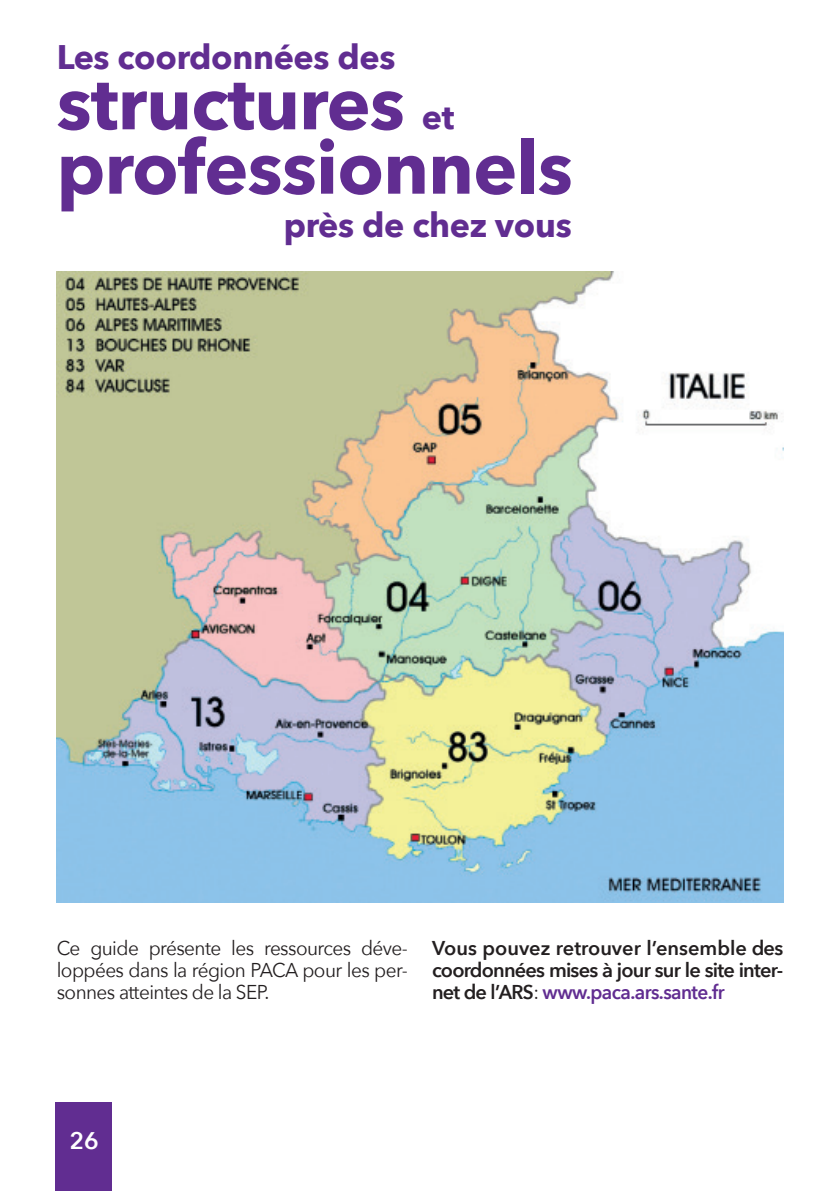
<style>
.page{position:relative;width:840px;height:1191px;background:#fff}
.page>*{position:absolute;margin:0;border:0;box-sizing:border-box;transform-origin:0 0}
.t1{font:700 74px "Avenir Next";letter-spacing:-.01em;color:#612d91}
.t2{font:700 34px "Avenir Next";letter-spacing:-.01em;color:#612d91}
.t3{font:600 24px "Avenir Next";color:#fff}
.t4{font:600 20px/22px "Avenir Next";letter-spacing:-.04em;color:#231f20;text-align:justify}
.t5{font:20px/22px "Avenir Next";letter-spacing:-.03em;color:#231f20;text-align:justify;scale:.95 1}
.s1{font-size:34px}
.s2{font-weight:400}
.s3{color:#612d91}
</style>
<div class="page">
<div style="left:56px;top:1102px;width:56px;height:89px;background:#612d91"></div>
<img style="left:57px;top:272px;width:725px;height:630px">
<p class="t2" style="left:57px;top:27px;width:340px">Les coordonnées des</p>
<p class="t1" style="left:57px;top:39px;width:399px">structures <span class="s1">et</span></p>
<p class="t1" style="left:57px;top:104px;width:517px">professionnels</p>
<p class="t2" style="left:283px;top:196px;width:289px">près de chez vous</p>
<p class="t5" style="left:57px;top:935px;width:371px">Ce guide présente les ressources déve&shy;loppées dans la région PACA pour les per&shy;sonnes atteintes de la SEP.</p>
<p class="t4" style="left:432px;top:936px;width:352px">Vous pouvez retrouver l’ensemble des coordonnées mises à jour sur le site inter&shy;net de l’ARS<span class="s2">:</span> <span class="s3">www.paca.ars.sante.fr</span></p>
<p class="t3" style="left:69px;top:1120px;width:31px">26</p>
</div>
